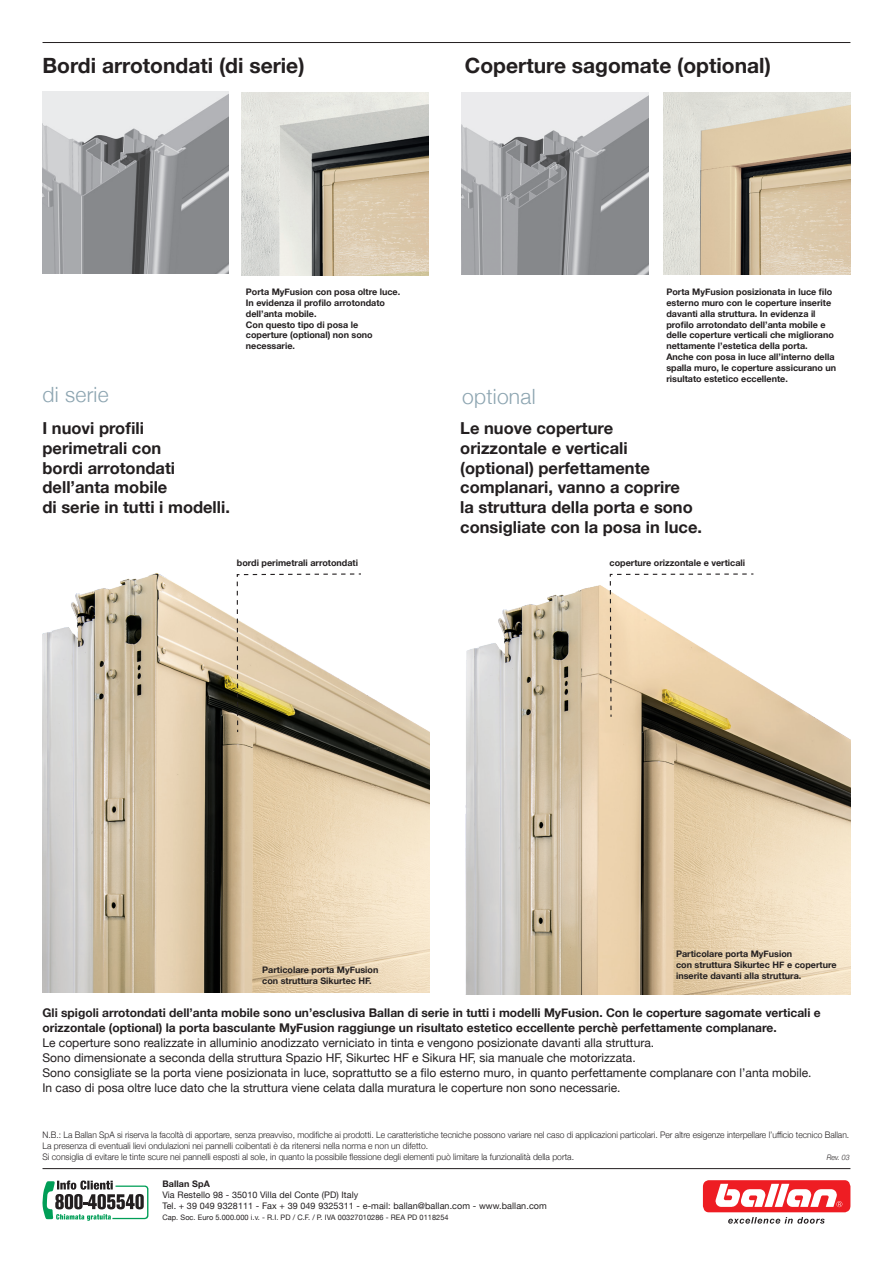
<style>
.page{position:relative;width:893px;height:1263px;background:#fff}
.page>*{position:absolute;margin:0;border:0;box-sizing:border-box;transform-origin:0 0}
.t1{font:700 21px "Helvetica Neue";color:#231f20}
.t2{font:300 21px "Helvetica Neue";letter-spacing:.015em;color:#8da5b1}
.t3{font:700 16.5px/19.8px "Helvetica Neue";color:#231f20}
.t4{font:12px "Helvetica Neue";color:#231f20}
.t5{font:700 12px/15px "Helvetica Neue";color:#231f20}
.t6{font:700 9px/10.8px "Helvetica Neue";color:#231f20}
.t7{font:300 9px/10.8px "Helvetica Neue";color:#231f20;scale:.94 1}
.t8{font:9px/10.8px "Helvetica Neue";letter-spacing:.01em;color:#231f20}
.t9{font:7.5px "Helvetica Neue";letter-spacing:.01em;color:#231f20}
.t10{font:italic 300 7.5px "Helvetica Neue";color:#231f20;scale:.94 1}
</style>
<div class="page">
<hr style="left:43px;top:42px;width:807px;height:1px;background:#231f20">
<svg style="left:42px;top:1180px;width:106px;height:41px"></svg>
<hr style="left:43px;top:1168px;width:807px;height:1px;background:#231f20">
<svg style="left:728px;top:1217px;width:97px;height:7px"></svg>
<div style="left:703px;top:1180px;width:147px;height:32px;background:#ee1d23;border-radius:6px"></div>
<svg style="left:715px;top:1184px;width:127px;height:23px"></svg>
<img style="left:43px;top:573px;width:386px;height:419px">
<img style="left:465px;top:585px;width:385px;height:409px">
<img style="left:242px;top:93px;width:187px;height:183px">
<img style="left:43px;top:91px;width:186px;height:183px">
<img style="left:664px;top:93px;width:187px;height:181px">
<img style="left:462px;top:93px;width:187px;height:182px">
<svg style="left:609px;top:573px;width:145px;height:145px"></svg>
<svg style="left:236px;top:573px;width:126px;height:160px"></svg>
<p class="t1" style="left:43px;top:49px;width:264px">Bordi arrotondati (di serie)</p>
<p class="t1" style="left:465px;top:49px;width:307px">Coperture sagomate (optional)</p>
<p class="t6" style="left:246px;top:287px;width:156px">Porta MyFusion con posa oltre luce.</p>
<p class="t6" style="left:246px;top:298px;width:141px">In evidenza il profilo arrotondato dell’anta mobile.</p>
<p class="t6" style="left:246px;top:319px;width:128px">Con questo tipo di posa le coperture (optional) non sono necessarie.</p>
<p class="t6" style="left:666px;top:287px;width:169px">Porta MyFusion posizionata in luce filo esterno muro con le coperture inserite davanti alla struttura. In evidenza il profilo arrotondato dell’anta mobile e delle coperture verticali che migliorano nettamente l’estetica della porta.</p>
<p class="t6" style="left:666px;top:352px;width:171px">Anche con posa in luce all’interno della spalla muro, le coperture assicurano un risultato estetico eccellente.</p>
<p class="t2" style="left:43px;top:378px;width:68px">di serie</p>
<p class="t2" style="left:462px;top:379px;width:75px">optional</p>
<p class="t3" style="left:43px;top:419px;width:103px">I nuovi profili</p>
<p class="t3" style="left:43px;top:438px;width:120px">perimetrali con</p>
<p class="t3" style="left:43px;top:458px;width:134px">bordi arrotondati</p>
<p class="t3" style="left:43px;top:478px;width:126px">dell’anta mobile</p>
<p class="t3" style="left:43px;top:498px;width:189px">di serie in tutti i modelli.</p>
<p class="t6" style="left:237px;top:558px;width:123px">bordi perimetrali arrotondati</p>
<p class="t3" style="left:460px;top:419px;width:243px">Le nuove coperture orizzontale e verticali (optional) perfettamente complanari, vanno a coprire<br>la struttura della porta e sono consigliate con la posa in luce.</p>
<p class="t6" style="left:609px;top:558px;width:137px">coperture orizzontale e verticali</p>
<p class="t6" style="left:676px;top:949px;width:118px">Particolare porta MyFusion</p>
<p class="t6" style="left:676px;top:959px;width:162px">con struttura Sikurtec HF e coperture</p>
<p class="t6" style="left:676px;top:970px;width:127px">inserite davanti alla struttura.</p>
<p class="t5" style="left:43px;top:1006px;width:780px">Gli spigoli arrotondati dell’anta mobile sono un’esclusiva Ballan di serie in tutti i modelli MyFusion. Con le coperture sagomate verticali e orizzontale (optional) la porta basculante MyFusion raggiunge un risultato estetico eccellente perchè perfettamente complanare.</p>
<p class="t4" style="left:43px;top:1034px;width:613px">Le coperture sono realizzate in alluminio anodizzato verniciato in tinta e vengono posizionate davanti alla struttura.</p>
<p class="t4" style="left:43px;top:1049px;width:595px">Sono dimensionate a seconda della struttura Spazio HF, Sikurtec HF e Sikura HF, sia manuale che motorizzata.</p>
<p class="t4" style="left:43px;top:1064px;width:771px">Sono consigliate se la porta viene posizionata in luce, soprattutto se a filo esterno muro, in quanto perfettamente complanare con l’anta mobile.</p>
<p class="t4" style="left:43px;top:1079px;width:579px">In caso di posa oltre luce dato che la struttura viene celata dalla muratura le coperture non sono necessarie.</p>
<p class="t6" style="left:262px;top:964px;width:118px">Particolare porta MyFusion</p>
<p class="t6" style="left:262px;top:975px;width:111px">con struttura Sikurtec HF.</p>
<p class="t7" style="left:43px;top:1129px;width:860px">N.B.: La Ballan SpA si riserva la facoltà di apportare, senza preavviso, modifiche ai prodotti. Le caratteristiche tecniche possono variare nel caso di applicazioni particolari. Per altre esigenze interpellare l’ufficio tecnico Ballan.<br>La presenza di eventuali lievi ondulazioni nei pannelli coibentati è da ritenersi nella norma e non un difetto.<br>Si consiglia di evitare le tinte scure nei pannelli esposti al sole, in quanto la possibile flessione degli elementi può limitare la funzionalità della porta.</p>
<p class="t10" style="left:827px;top:1151px;width:26px">Rev. 03</p>
<p class="t6" style="left:162px;top:1179px;width:49px">Ballan SpA</p>
<p class="t8" style="left:162px;top:1190px;width:386px">Via Restello 98 - 35010 Villa del Conte (PD) Italy<br>Tel. + 39 049 9328111 - Fax + 39 049 9325311 - e-mail: ballan@ballan.com - www.ballan.com</p>
<p class="t9" style="left:162px;top:1211px;width:288px">Cap. Soc. Euro 5.000.000 i.v. - R.I. PD / C.F. / P. IVA 00327010286 - REA PD 0118254</p>
</div>
